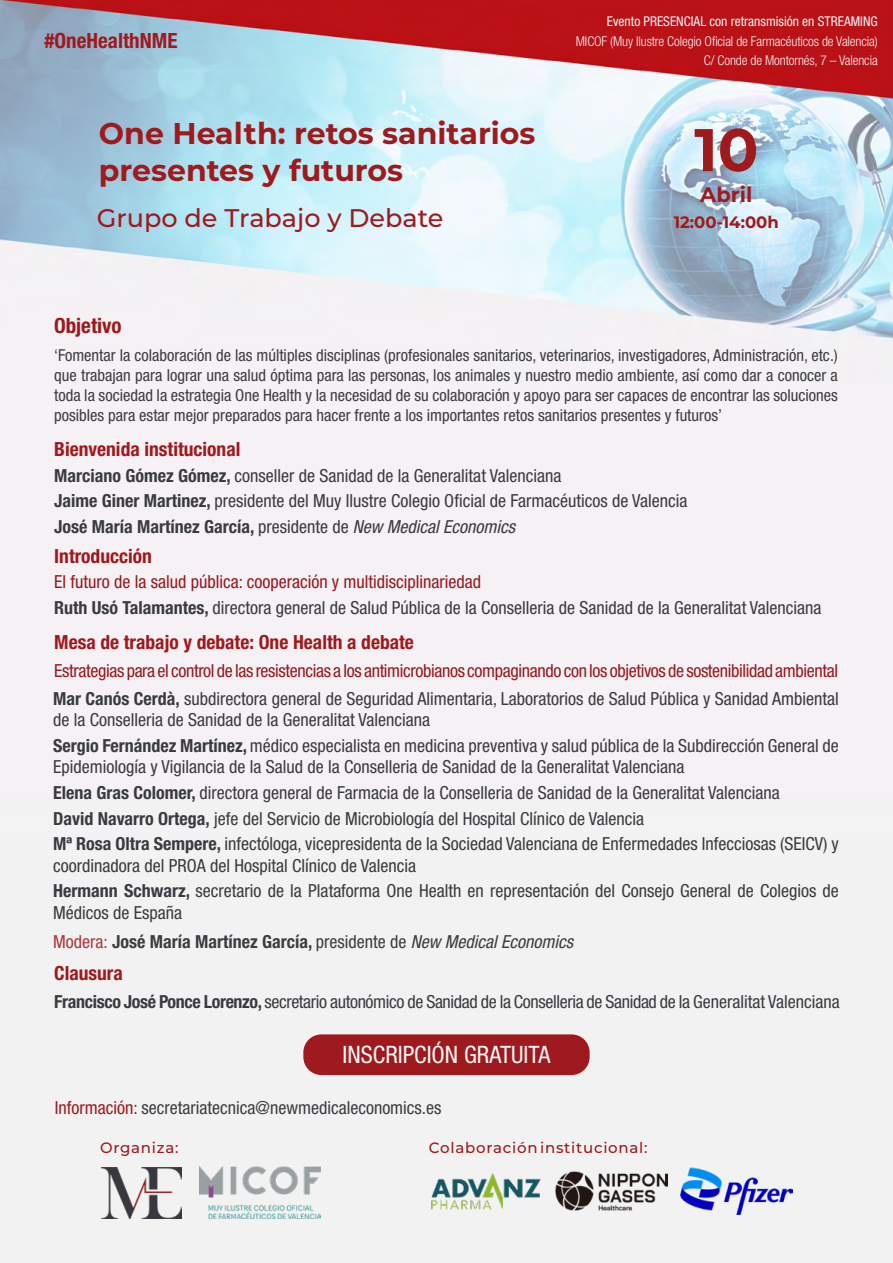
<style>
.page{position:relative;width:893px;height:1263px;background:#fff}
.page>*{position:absolute;margin:0;border:0;box-sizing:border-box;transform-origin:0 0}
.t1{font:700 60px "Montserrat";color:#9f1a1d}
.t2{font:700 30px/37.5px "Montserrat";color:#9f1a1d}
.t3{font:500 25.5px "Montserrat";color:#9f1a1d}
.t4{font:condensed 24px "Helvetica Neue LT Std";color:#f9f7f7}
.t5{font:700 condensed 21px "Helvetica Neue LT Std";color:#9f1a1f}
.t6{font:700 condensed 21px "Helvetica Neue LT Std";color:#9f191c}
.t7{font:700 21px "Montserrat";color:#9f1a1d}
.t8{font:700 condensed 19.5px "Helvetica Neue LT Std";color:#9f191c}
.t9{font:condensed 18px/21.6px "Helvetica Neue LT Std";color:#393b40}
.t10{font:condensed 18px "Helvetica Neue LT Std";letter-spacing:-.02em;color:#97191d}
.t11{font:condensed 18px "Helvetica Neue LT Std";letter-spacing:-.02em;color:#393b40}
.t12{font:700 condensed 18px "Helvetica Neue LT Std";color:#3b3d42}
.t13{font:condensed 18px "Helvetica Neue LT Std";color:#97191d}
.t14{font:condensed 18px "Helvetica Neue LT Std";color:#3b3d42}
.t15{font:condensed 16.5px/19.8px "Helvetica Neue LT Std";color:#3b3d42;text-align:justify}
.t16{font:700 16.5px "Montserrat";color:#9f1a1d}
.t17{font:500 15px "Montserrat";letter-spacing:.05em;color:#9f191c}
.t18{font:300 condensed 13.5px/19.5px "Helvetica Neue LT Std";letter-spacing:-.01em;color:#f3f2f3;text-align:right}
.t19{font:condensed 13.5px "Helvetica Neue LT Std";color:#f3f2f3}
.s1{font-weight:700}
.s2{font-style:italic}
.s3{font-weight:400;color:#ad383b}
.s4{font-weight:400}
.s5{font-weight:400;font-style:italic}
.s6{color:#9f1a1f}
</style>
<div class="page">
<img style="left:1px;top:0;width:892px;height:1263px">
<div style="left:303px;top:1034px;width:287px;height:41px;background:#9f1a1e;border-radius:18px"></div>
<img style="left:101px;top:1168px;width:80px;height:50px">
<img style="left:200px;top:1167px;width:121px;height:52px">
<img style="left:430px;top:1168px;width:113px;height:46px">
<img style="left:555px;top:1171px;width:113px;height:39px">
<img style="left:680px;top:1168px;width:113px;height:46px">
<p class="t5" style="left:45px;top:28px;width:134px">#OneHealthNME</p>
<h2 class="t2" style="left:99px;top:113px;width:438px">One Health: retos sanitarios presentes y futuros</h2>
<h3 class="t3" style="left:97px;top:200px;width:348px">Grupo de Trabajo y Debate</h3>
<p class="t19" style="left:607px;top:14px;width:272px">Evento PRESENCIAL con retransmisión en STREAMING</p>
<p class="t18" style="left:576px;top:31px;width:303px">MICOF (Muy Ilustre Colegio Oficial de Farmacéuticos de Valencia)<br>C/ Conde de Montornés, 7 – Valencia</p>
<h1 class="t1" style="left:694px;top:107px;width:66px">10</h1>
<p class="t7" style="left:700px;top:179px;width:54px">Abril</p>
<p class="t16" style="left:674px;top:210px;width:107px">12:00-14:00h</p>
<p class="t6" style="left:54px;top:312px;width:69px">Objetivo</p>
<p class="t15" style="left:54px;top:346px;width:785px">‘Fomentar la colaboración de las múltiples disciplinas (profesionales sanitarios, veterinarios, investigadores, Administración, etc.) que trabajan para lograr una salud óptima para las personas, los animales y nuestro medio ambiente, así como dar a conocer a toda la sociedad la estrategia One Health y la necesidad de su colaboración y apoyo para ser capaces de encontrar las soluciones posibles para estar mejor preparados para hacer frente a los importantes retos sanitarios presentes y futuros’</p>
<p class="t8" style="left:54px;top:437px;width:188px">Bienvenida institucional</p>
<p class="t9" style="left:54px;top:462px;width:635px;line-height:25.7px"><span class="s1">Marciano Gómez Gómez,</span> conseller de Sanidad de la Generalitat Valenciana<br><span class="s1">Jaime Giner Martinez,</span> presidente del Muy Ilustre Colegio Oficial de Farmacéuticos de Valencia<br><span class="s1">José María Martínez García,</span> presidente de <span class="s2">New Medical Economics</span></p>
<p class="t8" style="left:54px;top:544px;width:99px">Introducción</p>
<p class="t9" style="left:54px;top:597px;width:769px"><span class="s1">Ruth Usó Talamantes,</span> directora general de Salud Pública de la Conselleria de Sanidad de la Generalitat Valenciana</p>
<p class="t13" style="left:54px;top:571px;width:429px">El futuro de la salud pública: cooperación y multidisciplinariedad</p>
<p class="t8" style="left:54px;top:630px;width:361px">Mesa de trabajo y debate: One Health a debate</p>
<p class="t10" style="left:54px;top:660px;width:785px">Estrategias para el control de las resistencias a los antimicrobianos compaginando con los objetivos de sostenibilidad ambiental</p>
<p class="t9" style="left:53px;top:687px;width:787px"><span class="s1">Mar Canós Cerdà,</span> subdirectora general de Seguridad Alimentaria, Laboratorios de Salud Pública y Sanidad Ambiental de la Conselleria de Sanidad de la Generalitat Valenciana</p>
<p class="t9" style="left:53px;top:734px;width:787px"><span class="s1">Sergio Fernández Martínez,</span> médico especialista en medicina preventiva y salud pública de la Subdirección General de<br>Epidemiología y Vigilancia de la Salud de la Conselleria de Sanidad de la Generalitat Valenciana</p>
<p class="t9" style="left:53px;top:807px;width:592px"><span class="s1">David Navarro Ortega,</span> jefe del Servicio de Microbiología del Hospital Clínico de Valencia</p>
<p class="t9" style="left:53px;top:782px;width:728px"><span class="s1">Elena Gras Colomer,</span> directora general de Farmacia de la Conselleria de Sanidad de la Generalitat Valenciana</p>
<p class="t9" style="left:53px;top:833px;width:787px"><span class="s1">Mª Rosa Oltra Sempere,</span> infectóloga, vicepresidenta de la Sociedad Valenciana de Enfermedades Infecciosas (SEICV) y coordinadora del PROA del Hospital Clínico de Valencia</p>
<p class="t9" style="left:53px;top:880px;width:787px"><span class="s1">Hermann Schwarz,</span> secretario de la Plataforma One Health en representación del Consejo General de Colegios de<br>Médicos de España</p>
<p class="t12" style="left:53px;top:930px;width:521px"><span class="s3">Modera:</span> José María Martínez García, <span class="s4">presidente de</span> <span class="s5">New Medical Economics</span></p>
<p class="t8" style="left:54px;top:961px;width:70px">Clausura</p>
<p class="t11" style="left:54px;top:991px;width:787px"><span class="s1">Francisco José Ponce Lorenzo,</span> secretario autonómico de Sanidad de la Conselleria de Sanidad de la Generalitat Valenciana</p>
<h3 class="t4" style="left:343px;top:1041px;width:209px">INSCRIPCIÓN GRATUITA</h3>
<p class="t14" style="left:55px;top:1097px;width:388px"><span class="s6">Información:</span> secretariatecnica@newmedicaleconomics.es</p>
<p class="t17" style="left:100px;top:1137px;width:80px">Organiza:</p>
<p class="t17" style="left:429px;top:1137px;width:220px">Colaboración institucional:</p>
</div>
